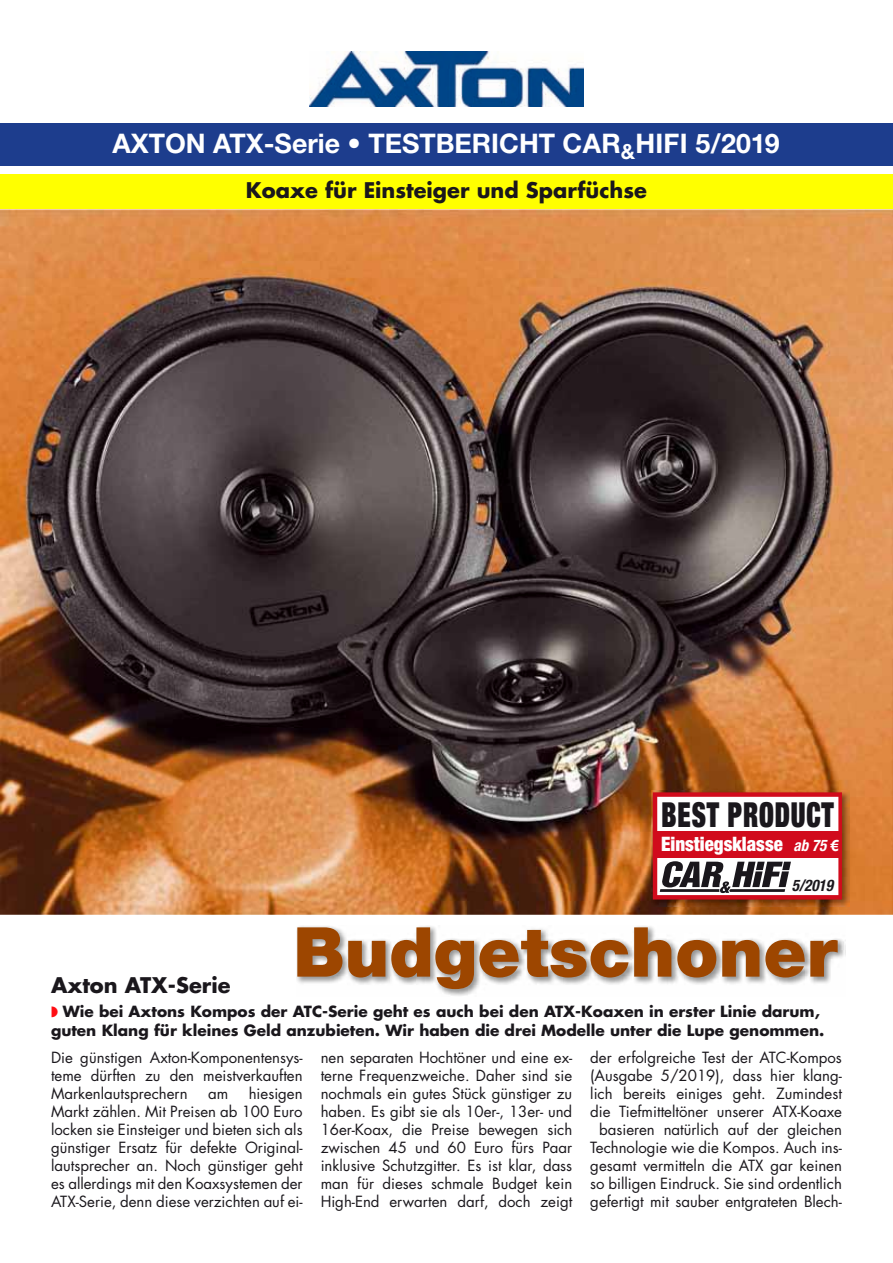
<style>
.page{position:relative;width:893px;height:1263px;background:#fff}
.page>*{position:absolute;margin:0;border:0;box-sizing:border-box;transform-origin:0 0}
.t1{font:900 69px "Helvetica Neue LT Std";color:#9d4600}
.t2{font:900 condensed 34.5px "Helvetica Neue LT Std";letter-spacing:.03em;color:#1a171c;scale:.77 1}
.t3{font:700 27px "Helvetica Neue LT Std";color:#fff}
.t4{font:700 21px "Futura";color:#1a171c}
.t5{font:900 condensed 19.95px "Helvetica Neue LT Std";color:#fff;scale:.95 1}
.t6{font:italic 700 condensed 15.9px "Helvetica Neue LT Std";color:#1a171c;scale:.95 1}
.t7{font:15px/18px "Futura";color:#1a171c;text-align:justify}
.t8{font:700 15px/19.5px "Futura";color:#1a171c}
.s1{font-weight:700;font-style:italic;font-size:15.9px}
.s2{font-family:"Gill Sans";font-weight:700;font-style:italic;font-stretch:normal;font-size:15.9px}
.s3{color:#ff0d13}
</style>
<div class="page">
<div style="left:0;top:123px;width:893px;height:43px;background:#1d3d8d"></div>
<div style="left:0;top:175px;width:893px;height:34px;background:#ff0"></div>
<img style="left:309px;top:51px;width:275px;height:56px">
<img style="left:296px;top:926px;width:549px;height:70px">
<img style="left:0;top:209px;width:893px;height:706px">
<img style="left:651px;top:791px;width:198px;height:115px">
<svg style="left:653px;top:792px;width:189px;height:107px"></svg>
<h3 class="t3" style="left:113px;top:127px;width:669px">AXTON ATX-Serie • TESTBERICHT CAR<sub>&amp;</sub>HIFI 5/2019</h3>
<h3 class="t4" style="left:246px;top:175px;width:403px">Koaxe für Einsteiger und Sparfüchse</h3>
<h3 class="t4" style="left:51px;top:970px;width:181px">Axton ATX-Serie</h3>
<h2 class="t2" style="left:662px;top:792px;width:225px">BEST PRODUCT</h2>
<h3 class="t5" style="left:661px;top:832px;width:189px">Einstiegsklasse <span class="s1">ab 75</span> <span class="s2">€</span></h3>
<p class="t6" style="left:792px;top:875px;width:45px">5/2019</p>
<h1 class="t1" style="left:293px;top:911px;width:545px">Budgetschoner</h1>
<p class="t8" style="left:51px;top:1001px;width:775px"><span class="s3">◗</span> Wie bei Axtons Kompos der ATC-Serie geht es auch bei den ATX-Koaxen in erster Linie darum, guten Klang für kleines Geld anzubieten. Wir haben die drei Modelle unter die Lupe genommen.</p>
<p class="t7" style="left:51px;top:1048px;width:253px">Die günstigen Axton-Komponentensys&shy;teme dürften zu den meistverkauften Markenlautsprechern</p>
<p class="t7" style="left:51px;top:1084px;width:253px;text-indent:198px">hiesigen Markt zählen. Mit Preisen ab 100 Euro locken sie Einsteiger und bieten sich als günstiger Ersatz für defekte Original&shy;lautsprecher an. Noch günstiger geht es allerdings mit den Koaxsystemen der ATX-Serie, denn diese verzichten auf ei-</p>
<p class="t7" style="left:208px;top:1084px;width:22px">am</p>
<p class="t7" style="left:321px;top:1048px;width:253px">nen separaten Hochtöner und eine ex&shy;terne Frequenzweiche. Daher sind sie nochmals ein gutes Stück günstiger zu haben. Es gibt sie als 10er-, 13er- und 16er-Koax, die Preise bewegen sich zwischen 45 und 60 Euro fürs Paar inklusive Schutzgitter. Es ist klar, dass man für dieses schmale Budget kein High-End erwarten darf, doch zeigt</p>
<p class="t7" style="left:590px;top:1048px;width:253px;text-align:center">der erfolgreiche Test der ATC-Kompos (Ausgabe 5/2019), dass hier klang&shy;lich bereits einiges geht. Zumindest die Tiefmitteltöner unserer ATX-Koaxe basieren natürlich auf der gleichen Technologie wie die Kompos. Auch ins&shy;gesamt vermitteln die ATX gar keinen so billigen Eindruck. Sie sind ordentlich gefertigt mit sauber entgrateten Blech-</p>
</div>
